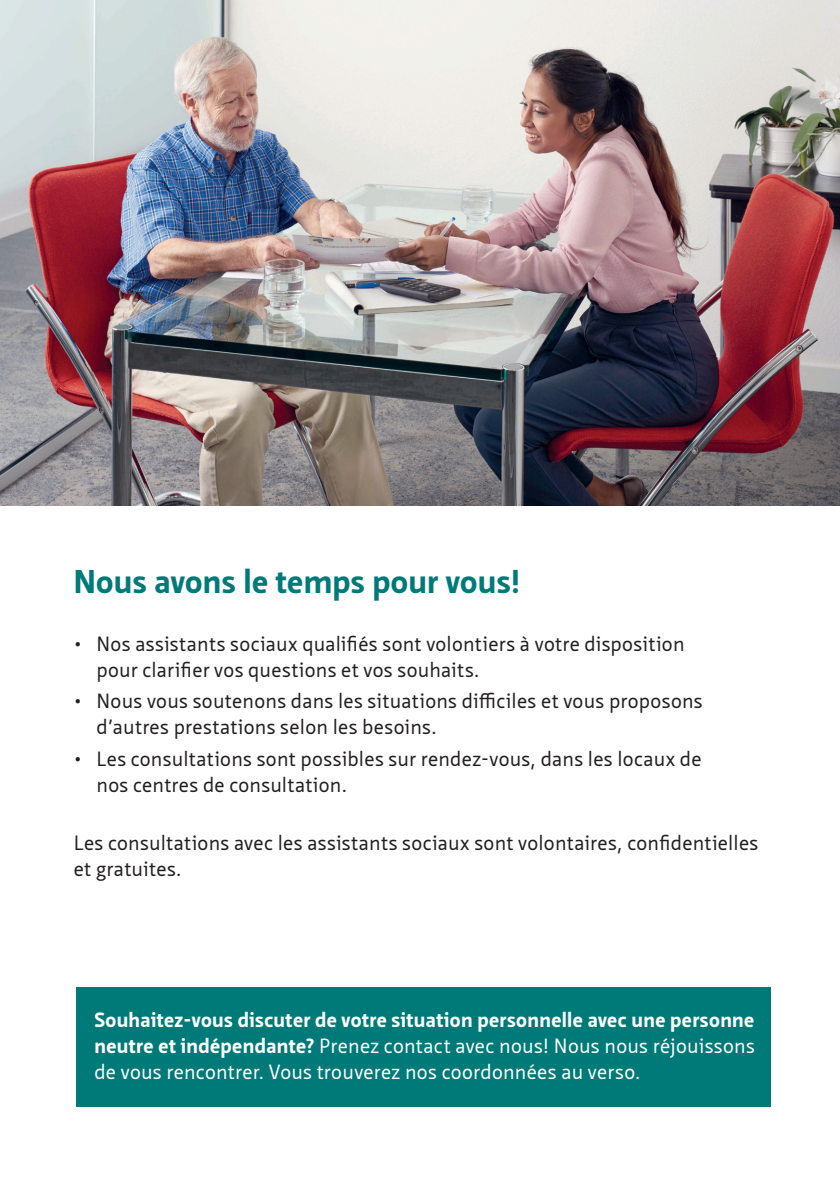
<style>
.page{position:relative;width:840px;height:1191px;background:#fff}
.page>*{position:absolute;margin:0;border:0;box-sizing:border-box;transform-origin:0 0}
.t1{font:700 32px "Neue Sans Pro";letter-spacing:.01em;color:#007a78}
.t2{font:20px/26px "Neue Sans Pro";letter-spacing:.015em;color:#231f20}
.t3{font:20px/26px "Neue Sans Pro";letter-spacing:.015em;color:#fff;text-align:justify}
.s1{font-weight:700}
</style>
<div class="page">
<div style="left:76px;top:987px;width:694px;height:119px;background:#007a78"></div>
<img style="left:0;top:0;width:839px;height:506px">
<h1 class="t1" style="left:74px;top:561px;width:448px">Nous avons le temps pour vous!</h1>
<p class="t2" style="left:96px;top:630px;width:589px;text-indent:-23px">• Nos assistants sociaux qualifiés sont volontiers à votre disposition pour clarifier vos questions et vos souhaits.</p>
<p class="t2" style="left:96px;top:688px;width:607px;text-indent:-23px">• Nous vous soutenons dans les situations difficiles et vous proposons d’autres prestations selon les besoins.</p>
<p class="t2" style="left:96px;top:745px;width:606px;text-indent:-23px">• Les consultations sont possibles sur rendez-vous, dans les locaux de nos centres de consultation.</p>
<p class="t2" style="left:74px;top:829px;width:685px">Les consultations avec les assistants sociaux sont volontaires, confidentielles et gratuites.</p>
<p class="t3" style="left:94px;top:1006px;width:661px"><span class="s1">Souhaitez-vous discuter de votre situation personnelle avec une personne neutre et indépendante?</span> Prenez contact avec nous! Nous nous réjouissons de vous rencontrer. Vous trouverez nos coordonnées au verso.</p>
</div>
